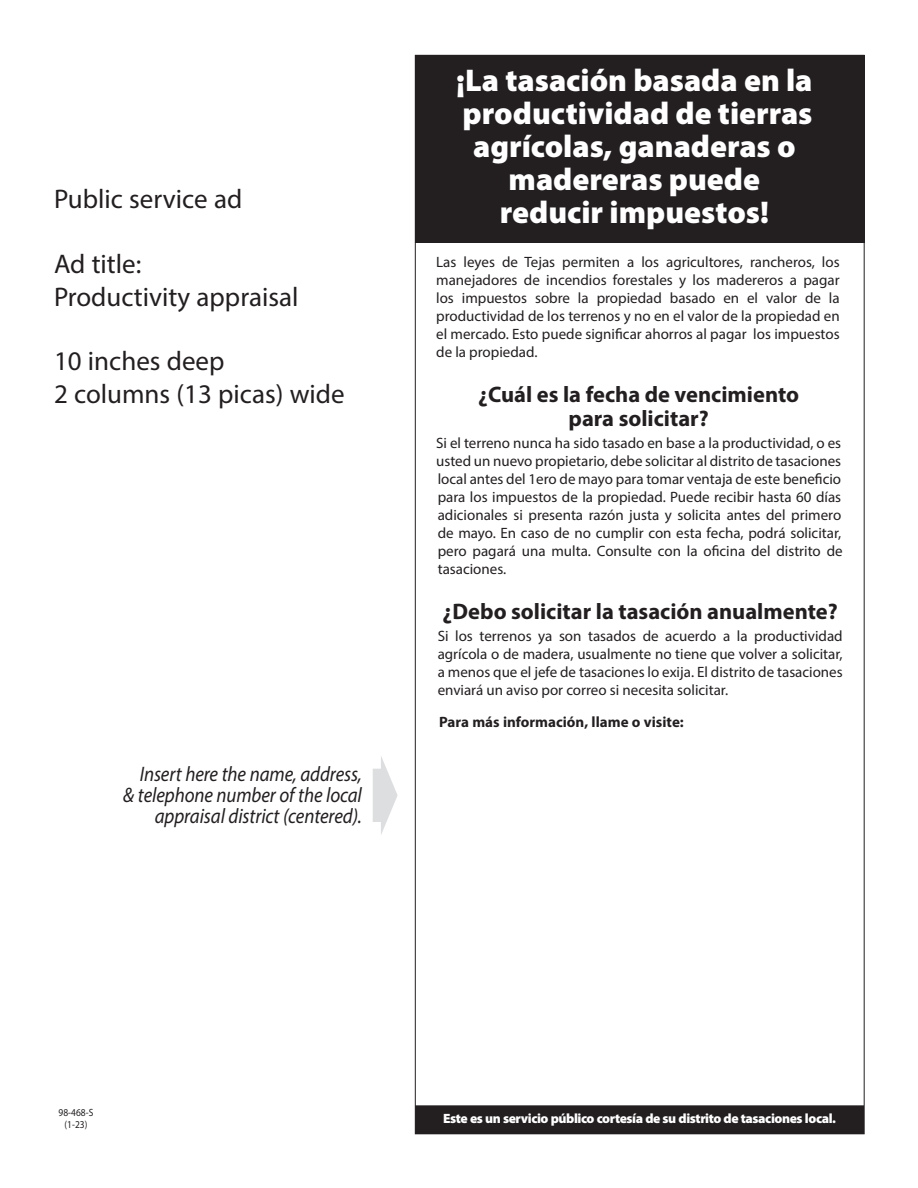
<style>
.page{position:relative;width:918px;height:1188px;background:#fff}
.page>*{position:absolute;margin:0;border:0;box-sizing:border-box;transform-origin:0 0}
.Header{font:900 31.5px/33px "Myriad Pro";color:#fff;text-align:center}
.t1{font:27px "Myriad Pro";color:#231f20}
.Subhead_1{font:700 22.5px/24px "Myriad Pro";color:#231f20;text-align:center}
.sidebar{font:italic 21px/21px "Myriad Pro";letter-spacing:-.005em;color:#231f20;text-align:right;scale:.9 1}
.Body{font:15px/18px "Myriad Pro";color:#231f20;text-align:justify}
.Subhead_2{font:700 15px "Myriad Pro";color:#231f20}
.Reverse_-_small{font:900 13.5px "Myriad Pro";letter-spacing:-.03em;color:#fff}
.Form_Number{font:10.5px "Myriad Pro";color:#231f20;scale:.9 1}
</style>
<div class="page">
<div style="left:415px;top:55px;width:449px;height:188px;background:#231f20"></div>
<div style="left:416px;top:1106px;width:447px;height:27px;background:#231f20"></div>
<div style="left:415px;top:1105px;width:449px;height:29px;border:2px solid #231f20"></div>
<p class="t1" style="left:54px;top:183px;width:190px">Public service ad</p>
<p class="t1" style="left:54px;top:247px;width:89px">Ad title:</p>
<p class="t1" style="left:54px;top:280px;width:246px">Productivity appraisal</p>
<p class="t1" style="left:54px;top:345px;width:172px">10 inches deep</p>
<p class="t1" style="left:54px;top:377px;width:292px">2 columns (13 picas) wide</p>
<p class="sidebar" style="left:140px;top:763px;width:248px">Insert here the name, address,</p>
<p class="sidebar" style="left:123px;top:784px;width:267px">&amp; telephone number of the local appraisal district (centered).</p>
<h1 class="Header" style="left:456px;top:63px;width:358px">¡La tasación basada en la productividad de tierras agrícolas, ganaderas o madereras puede reducir impuestos!</h1>
<p class="Body" style="left:436px;top:252px;width:405px">Las leyes de Tejas permiten a los agricultores, rancheros, los manejadores de incendios forestales y los madereros a pagar los impuestos sobre la propiedad basado en el valor de la productividad de los terrenos y no en el valor de la propiedad en el mercado. Esto puede significar ahorros al pagar los impuestos de la propiedad.</p>
<h2 class="Subhead_1" style="left:478px;top:381px;width:322px">¿Cuál es la fecha de vencimiento para solicitar?</h2>
<p class="Body" style="left:436px;top:434px;width:408px">Si el terreno nunca ha sido tasado en base a la productividad, o es usted un nuevo propietario, debe solicitar al distrito de tasaciones local antes del 1ero de mayo para tomar ventaja de este beneficio para los impuestos de la propiedad. Puede recibir hasta 60 días adicionales si presenta razón justa y solicita antes del primero de mayo. En caso de no cumplir con esta fecha, podrá solicitar, pero pagará una multa. Consulte con la oficina del distrito de tasaciones.</p>
<h2 class="Subhead_1" style="left:443px;top:599px;width:397px">¿Debo solicitar la tasación anualmente?</h2>
<p class="Body" style="left:438px;top:627px;width:407px">Si los terrenos ya son tasados de acuerdo a la productividad agrícola o de madera, usualmente no tiene que volver a solicitar, a menos que el jefe de tasaciones lo exija. El distrito de tasaciones enviará un aviso por correo si necesita solicitar.</p>
<p class="Subhead_2" style="left:439px;top:712px;width:246px">Para más información, llame o visite:</p>
<p class="Form_Number" style="left:59px;top:1106px;width:40px">98-468-S</p>
<p class="Form_Number" style="left:65px;top:1118px;width:27px">(1-23)</p>
<p class="Reverse_-_small" style="left:443px;top:1110px;width:394px">Este es un servicio público cortesía de su distrito de tasaciones local.</p>
</div>
